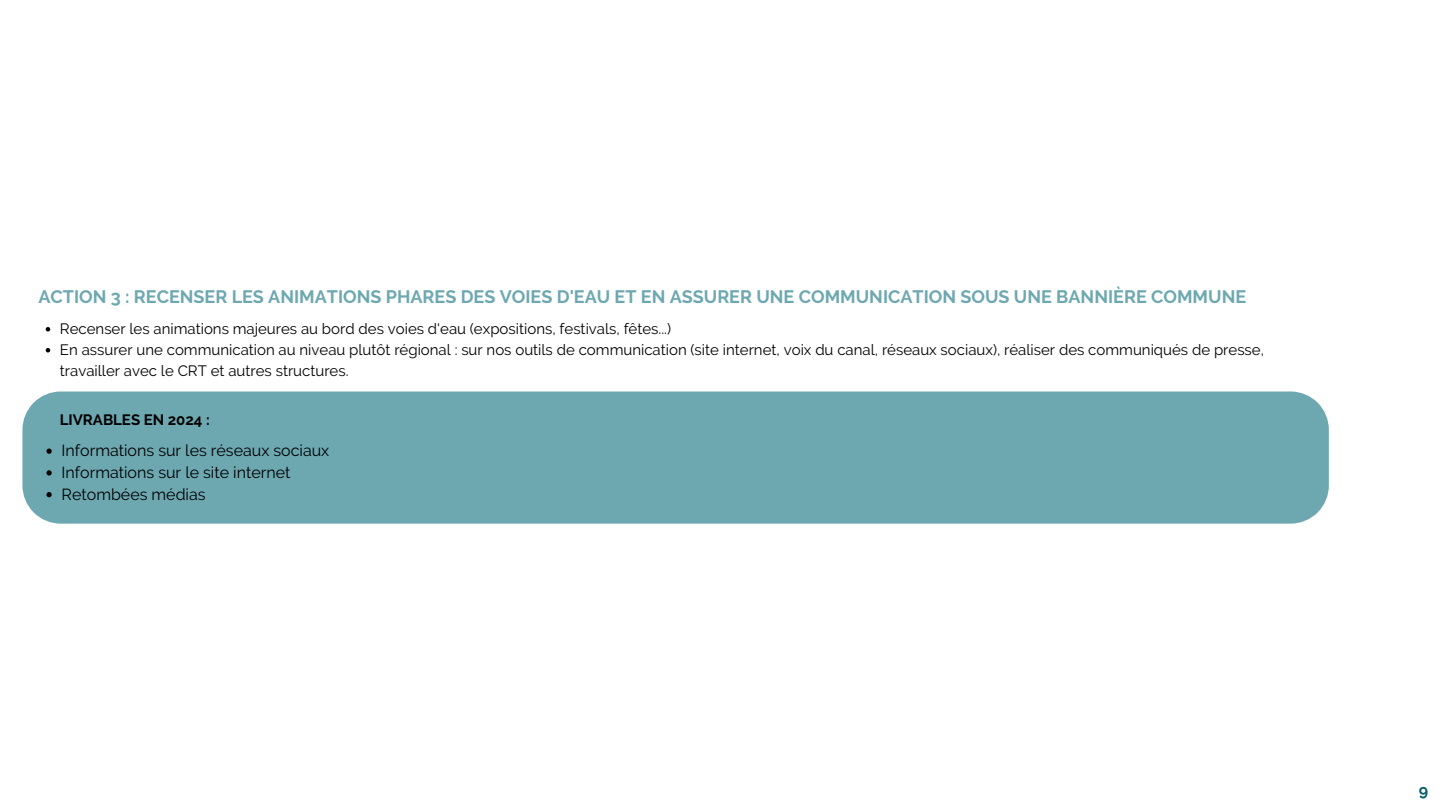
<style>
.page{position:relative;width:1440px;height:810px;background:#fff}
.page>*{position:absolute;margin:0;border:0;box-sizing:border-box;transform-origin:0 0}
.t1{font:700 18px "Raleway";color:#6da8b1}
.t2{font:16px "Raleway";color:#000}
.t3{font:700 16px "Raleway";color:#005e67}
.t4{font:15px/21px "Raleway";color:#000}
.t5{font:700 15px "Raleway";color:#000}
</style>
<div class="page">
<div style="left:22px;top:392px;width:1307px;height:132px;background:#6da8b1"></div>
<svg style="left:46px;top:449px;width:6px;height:5px"></svg>
<svg style="left:46px;top:470px;width:6px;height:6px"></svg>
<svg style="left:46px;top:492px;width:6px;height:5px"></svg>
<svg style="left:46px;top:327px;width:4px;height:5px"></svg>
<svg style="left:46px;top:348px;width:4px;height:5px"></svg>
<p class="t1" style="left:38px;top:286px;width:1209px">ACTION 3 : RECENSER LES ANIMATIONS PHARES DES VOIES D'EAU ET EN ASSURER UNE COMMUNICATION SOUS UNE BANNIÈRE COMMUNE</p>
<p class="t4" style="left:60px;top:318px;width:613px">Recenser les animations majeures au bord des voies d'eau (expositions, festivals, fêtes...)</p>
<p class="t4" style="left:60px;top:339px;width:1206px">En assurer une communication au niveau plutôt régional : sur nos outils de communication (site internet, voix du canal, réseaux sociaux), réaliser des communiqués de presse, travailler avec le CRT et autres structures.</p>
<p class="t5" style="left:60px;top:411px;width:152px">LIVRABLES EN 2024 :</p>
<p class="t2" style="left:62px;top:441px;width:269px">Informations sur les réseaux sociaux</p>
<p class="t2" style="left:62px;top:463px;width:230px">Informations sur le site internet</p>
<p class="t2" style="left:62px;top:485px;width:145px">Retombées médias</p>
<p class="t3" style="left:1419px;top:781px;width:11px">9</p>
</div>
